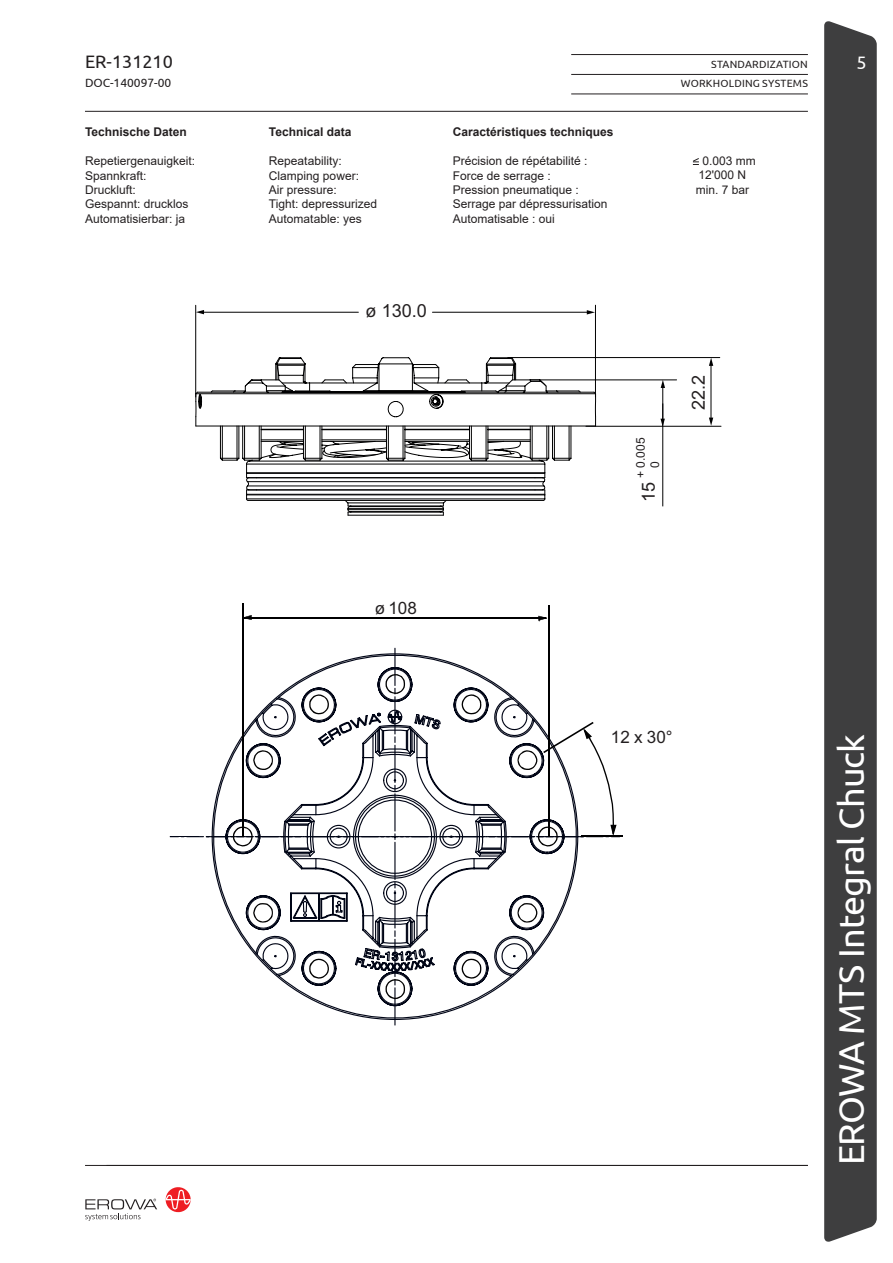
<style>
.page{position:relative;width:893px;height:1263px;background:#fff}
.page>*{position:absolute;margin:0;border:0;box-sizing:border-box;transform-origin:0 0}
.t1{font:36px "Ubuntu";letter-spacing:-.025em;color:#fff}
.t2{font:18.15px "Arial";color:#231f20}
.t3{font:18px "Ubuntu";color:#231f20}
.t4{font:18px "Ubuntu";color:#fff}
.t5{font:17.1px "Arial";color:#231f20}
.t6{font:12px/14.4px "Arial";color:#231f20}
.t7{font:700 12px "Arial";color:#231f20}
.t8{font:12px "Ubuntu";color:#231f20}
.t9{font:10.5px "Ubuntu";letter-spacing:.02em;color:#231f20}
</style>
<div class="page">
<div style="left:824px;top:21px;width:53px;height:1221px;background:#3e3e3f"></div>
<hr style="left:571px;top:54px;width:237px;height:1px;background:#231f20">
<hr style="left:571px;top:74px;width:237px;height:1px;background:#231f20">
<hr style="left:571px;top:94px;width:237px;height:1px;background:#231f20">
<hr style="left:85px;top:1165px;width:723px;height:1px;background:#231f20">
<hr style="left:85px;top:111px;width:723px;height:1px;background:#231f20">
<svg style="left:85px;top:1187px;width:106px;height:34px"></svg>
<svg style="left:692px;top:158px;width:7px;height:7px"></svg>
<svg style="left:195px;top:304px;width:527px;height:203px"></svg>
<svg style="left:195px;top:358px;width:402px;height:158px"></svg>
<hr style="left:195px;top:305px;width:1px;height:92px;background:#000001">
<hr style="left:595px;top:305px;width:1px;height:92px;background:#000001">
<hr style="left:508px;top:357px;width:212px;height:1px;background:#000001">
<hr style="left:586px;top:426px;width:135px;height:1px;background:#000001">
<hr style="left:530px;top:379px;width:147px;height:1px;background:#000001">
<hr style="left:203px;top:312px;width:155px;height:1px;background:#000001">
<svg style="left:196px;top:310px;width:8px;height:4px"></svg>
<hr style="left:432px;top:312px;width:156px;height:1px;background:#000001">
<svg style="left:587px;top:310px;width:8px;height:4px"></svg>
<hr style="left:662px;top:386px;width:1px;height:120px;background:#000001">
<svg style="left:661px;top:380px;width:4px;height:8px"></svg>
<svg style="left:660px;top:403px;width:5px;height:24px"></svg>
<hr style="left:711px;top:364px;width:1px;height:55px;background:#000001">
<svg style="left:709px;top:358px;width:4px;height:8px"></svg>
<svg style="left:709px;top:418px;width:4px;height:8px"></svg>
<svg style="left:169px;top:647px;width:452px;height:276px"></svg>
<svg style="left:245px;top:615px;width:7px;height:5px"></svg>
<svg style="left:539px;top:616px;width:8px;height:5px"></svg>
<hr style="left:243px;top:603px;width:1px;height:234px;background:#000001">
<hr style="left:548px;top:605px;width:1px;height:232px;background:#000001">
<hr style="left:244px;top:617px;width:302px;height:2px;background:#000001">
<hr style="left:582px;top:835px;width:41px;height:1px;background:#000001">
<svg style="left:233px;top:674px;width:387px;height:352px"></svg>
<h3 class="t3" style="left:85px;top:51px;width:89px">ER-131210</h3>
<p class="t8" style="left:85px;top:76px;width:88px">DOC-140097-00</p>
<p class="t7" style="left:85px;top:124px;width:103px">Technische Daten</p>
<p class="t6" style="left:85px;top:154px;width:112px">Repetiergenauigkeit:</p>
<p class="t6" style="left:85px;top:168px;width:63px">Spannkraft:</p>
<p class="t6" style="left:85px;top:182px;width:52px">Druckluft:</p>
<p class="t6" style="left:85px;top:197px;width:105px">Gespannt: drucklos</p>
<p class="t6" style="left:85px;top:211px;width:102px">Automatisierbar: ja</p>
<p class="t7" style="left:269px;top:124px;width:84px">Technical data</p>
<p class="t6" style="left:269px;top:154px;width:74px">Repeatability:</p>
<p class="t6" style="left:269px;top:168px;width:92px">Clamping power:</p>
<p class="t6" style="left:269px;top:182px;width:70px">Air pressure:</p>
<p class="t6" style="left:269px;top:197px;width:110px">Tight: depressurized</p>
<p class="t6" style="left:269px;top:211px;width:94px">Automatable: yes</p>
<p class="t7" style="left:453px;top:124px;width:162px">Caractéristiques techniques</p>
<p class="t6" style="left:453px;top:154px;width:136px">Précision de répétabilité :</p>
<p class="t6" style="left:453px;top:168px;width:100px">Force de serrage :</p>
<p class="t6" style="left:453px;top:182px;width:128px">Pression pneumatique :</p>
<p class="t6" style="left:453px;top:197px;width:156px">Serrage par dépressurisation</p>
<p class="t6" style="left:453px;top:211px;width:104px">Automatisable : oui</p>
<p class="t9" style="left:711px;top:58px;width:98px">STANDARDIZATION</p>
<h3 class="t4" style="left:856px;top:52px;width:12px">5</h3>
<p class="t9" style="left:681px;top:77px;width:128px">WORKHOLDING SYSTEMS</p>
<p class="t6" style="left:702px;top:154px;width:55px">0.003 mm</p>
<p class="t6" style="left:698px;top:168px;width:49px">12'000 N</p>
<p class="t6" style="left:696px;top:182px;width:55px">min. 7 bar</p>
<p class="t2" style="left:366px;top:298px;width:63px">ø 130.0</p>
<p class="t6" style="left:633px;top:468px;width:32px;text-indent:-10px;rotate:-90deg">+ 0.005<br>0</p>
<p class="t2" style="left:636px;top:502px;width:22px;rotate:-90deg">15</p>
<p class="t2" style="left:686px;top:410px;width:37px;rotate:-90deg">22.2</p>
<p class="t5" style="left:375px;top:596px;width:43px">ø 108</p>
<p class="t5" style="left:611px;top:726px;width:63px">12 x 30°</p>
<h1 class="t1" style="left:830px;top:1165px;width:433px;rotate:-90deg">EROWA MTS Integral Chuck</h1>
</div>
